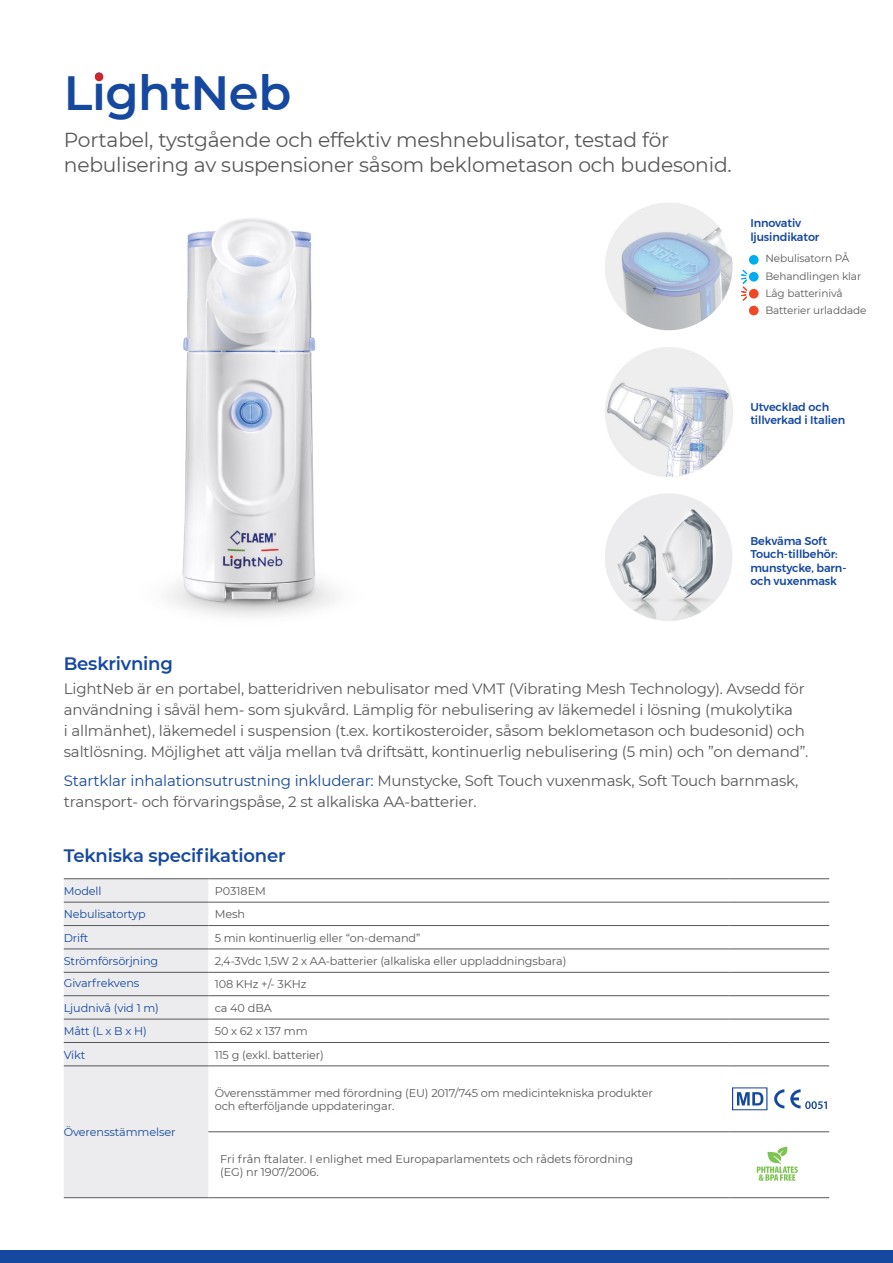
<style>
.page{position:relative;width:893px;height:1263px;background:#fff}
.page>*{position:absolute;margin:0;border:0;box-sizing:border-box;transform-origin:0 0}
.t1{font:600 48px "Montserrat";letter-spacing:-.01em;color:#15489e}
.t2{font:20.25px "Montserrat";letter-spacing:-.01em;color:#57585a}
.t3{font:600 18px "Montserrat";letter-spacing:-.01em;color:#15489e}
.t4{font:15px/21px "Montserrat";letter-spacing:-.01em;color:#57585a}
.Tabella{font:11.25px "Montserrat";letter-spacing:-.01em;color:#57585a}
.t5{font:500 11.25px/13.5px "Montserrat";letter-spacing:-.01em;color:#15489e}
.Tabella-2{font:11.25px "Montserrat";letter-spacing:-.01em;color:#15489e}
.t6{font:10.5px "Montserrat";letter-spacing:-.01em;color:#57585a}
.s1{color:#15489e}
</style>
<div class="page">
<img style="left:167px;top:218px;width:168px;height:399px">
<div style="left:64px;top:879px;width:144px;height:318px;background:#ececee"></div>
<hr style="left:64px;top:878px;width:144px;height:1px;background:#57585a">
<hr style="left:208px;top:878px;width:522px;height:1px;background:#57585a">
<hr style="left:730px;top:878px;width:99px;height:1px;background:#57585a">
<hr style="left:64px;top:902px;width:144px;height:1px;background:#57585a">
<hr style="left:208px;top:902px;width:522px;height:1px;background:#57585a">
<hr style="left:730px;top:902px;width:99px;height:1px;background:#57585a">
<hr style="left:64px;top:925px;width:144px;height:1px;background:#57585a">
<hr style="left:208px;top:925px;width:522px;height:1px;background:#57585a">
<hr style="left:730px;top:925px;width:99px;height:1px;background:#57585a">
<hr style="left:64px;top:949px;width:144px;height:1px;background:#57585a">
<hr style="left:208px;top:949px;width:522px;height:1px;background:#57585a">
<hr style="left:730px;top:949px;width:99px;height:1px;background:#57585a">
<hr style="left:64px;top:972px;width:144px;height:1px;background:#57585a">
<hr style="left:208px;top:972px;width:522px;height:1px;background:#57585a">
<hr style="left:730px;top:972px;width:99px;height:1px;background:#57585a">
<hr style="left:64px;top:995px;width:144px;height:1px;background:#57585a">
<hr style="left:208px;top:995px;width:522px;height:1px;background:#57585a">
<hr style="left:730px;top:995px;width:99px;height:1px;background:#57585a">
<hr style="left:64px;top:1019px;width:144px;height:1px;background:#57585a">
<hr style="left:208px;top:1019px;width:522px;height:1px;background:#57585a">
<hr style="left:730px;top:1019px;width:99px;height:1px;background:#57585a">
<hr style="left:64px;top:1042px;width:144px;height:1px;background:#57585a">
<hr style="left:208px;top:1042px;width:522px;height:1px;background:#57585a">
<hr style="left:730px;top:1042px;width:99px;height:1px;background:#57585a">
<hr style="left:64px;top:1065px;width:144px;height:1px;background:#57585a">
<hr style="left:64px;top:1197px;width:144px;height:1px;background:#57585a">
<hr style="left:208px;top:1065px;width:522px;height:1px;background:#57585a">
<hr style="left:730px;top:1065px;width:99px;height:1px;background:#57585a">
<hr style="left:208px;top:1131px;width:522px;height:1px;background:#57585a">
<hr style="left:730px;top:1131px;width:99px;height:1px;background:#57585a">
<hr style="left:208px;top:1197px;width:522px;height:1px;background:#57585a">
<hr style="left:730px;top:1197px;width:99px;height:1px;background:#57585a">
<svg style="left:732px;top:1087px;width:35px;height:23px"></svg>
<svg style="left:774px;top:1089px;width:53px;height:20px"></svg>
<svg style="left:757px;top:1146px;width:41px;height:35px"></svg>
<div style="left:0;top:1250px;width:893px;height:13px;background:#15489e"></div>
<div style="left:95px;top:73px;width:8px;height:8px;background:#d1232a;border-radius:50%"></div>
<img style="left:605px;top:203px;width:127px;height:127px">
<div style="left:749px;top:272px;width:10px;height:10px;background:#00aeef;border-radius:50%"></div>
<svg style="left:740px;top:269px;width:8px;height:32px"></svg>
<div style="left:749px;top:306px;width:10px;height:9px;background:#f04824;border-radius:50%"></div>
<div style="left:749px;top:255px;width:10px;height:10px;background:#00aeef;border-radius:50%"></div>
<div style="left:749px;top:289px;width:10px;height:10px;background:#f04824;border-radius:50%"></div>
<img style="left:605px;top:347px;width:128px;height:130px">
<div style="left:605px;top:493px;width:127px;height:128px;background:#ececee;border-radius:50%"></div>
<img style="left:605px;top:503px;width:125px;height:118px">
<p class="t1" style="left:64px;top:59px;width:229px">LightNeb</p>
<p class="t2" style="left:64px;top:126px;width:607px">Portabel, tystgående och effektiv meshnebulisator, testad för</p>
<p class="t2" style="left:64px;top:150px;width:670px">nebulisering av suspensioner såsom beklometason och budesonid.</p>
<p class="t5" style="left:750px;top:216px;width:71px">Innovativ ljusindikator</p>
<p class="t6" style="left:765px;top:251px;width:85px">Nebulisatorn PÅ</p>
<p class="t6" style="left:765px;top:269px;width:97px">Behandlingen klar</p>
<p class="t6" style="left:765px;top:286px;width:79px">Låg batterinivå</p>
<p class="t6" style="left:765px;top:303px;width:103px">Batterier urladdade</p>
<p class="t5" style="left:750px;top:400px;width:80px">Utvecklad och</p>
<p class="t5" style="left:750px;top:414px;width:96px">tillverkad i Italien</p>
<p class="t5" style="left:750px;top:534px;width:98px">Bekväma Soft<br>Touch-tillbehör: munstycke, barn&shy;och vuxenmask</p>
<p class="t3" style="left:64px;top:650px;width:111px">Beskrivning</p>
<p class="t4" style="left:64px;top:677px;width:742px">LightNeb är en portabel, batteridriven nebulisator med VMT (Vibrating Mesh Technology). Avsedd för användning i såväl hem- som sjukvård. Lämplig för nebulisering av läkemedel i lösning (mukolytika</p>
<p class="t4" style="left:64px;top:719px;width:746px">i allmänhet), läkemedel i suspension (t.ex. kortikosteroider, såsom beklometason och budesonid) och saltlösning. Möjlighet att välja mellan två driftsätt, kontinuerlig nebulisering (5 min) och ”on demand”.</p>
<p class="t4" style="left:64px;top:770px;width:736px"><span class="s1">Startklar inhalationsutrustning inkluderar:</span> Munstycke, Soft Touch vuxenmask, Soft Touch barnmask, transport- och förvaringspåse, 2 st alkaliska AA-batterier.</p>
<p class="t3" style="left:64px;top:843px;width:223px">Tekniska specifikationer</p>
<p class="Tabella-2" style="left:64px;top:883px;width:39px">Modell</p>
<p class="Tabella" style="left:215px;top:883px;width:53px">P0318EM</p>
<p class="Tabella-2" style="left:64px;top:906px;width:84px">Nebulisatortyp</p>
<p class="Tabella" style="left:215px;top:906px;width:32px">Mesh</p>
<p class="Tabella-2" style="left:64px;top:930px;width:26px">Drift</p>
<p class="Tabella" style="left:215px;top:930px;width:207px">5 min kontinuerlig eller “on-demand”</p>
<p class="Tabella-2" style="left:64px;top:953px;width:96px">Strömförsörjning</p>
<p class="Tabella" style="left:215px;top:953px;width:353px">2,4-3Vdc 1,5W 2 x AA-batterier (alkaliska eller uppladdningsbara)</p>
<p class="Tabella-2" style="left:64px;top:976px;width:77px">Givarfrekvens</p>
<p class="Tabella" style="left:215px;top:977px;width:93px">108 KHz +/- 3KHz</p>
<p class="Tabella-2" style="left:64px;top:1000px;width:97px">Ljudnivå (vid 1 m)</p>
<p class="Tabella" style="left:215px;top:1000px;width:59px">ca 40 dBA</p>
<p class="Tabella-2" style="left:64px;top:1023px;width:85px">Mått (L x B x H)</p>
<p class="Tabella" style="left:215px;top:1023px;width:94px">50 x 62 x 137 mm</p>
<p class="Tabella-2" style="left:64px;top:1047px;width:23px">Vikt</p>
<p class="Tabella" style="left:215px;top:1047px;width:111px">115 g (exkl. batterier)</p>
<p class="Tabella-2" style="left:64px;top:1124px;width:113px">Överensstämmelser</p>
<p class="Tabella" style="left:215px;top:1085px;width:440px">Överensstämmer med förordning (EU) 2017/745 om medicintekniska produkter</p>
<p class="Tabella" style="left:215px;top:1098px;width:181px">och efterföljande uppdateringar.</p>
<p class="Tabella" style="left:220px;top:1151px;width:414px">Fri från ftalater. I enlighet med Europaparlamentets och rådets förordning</p>
<p class="Tabella" style="left:220px;top:1164px;width:100px">(EG) nr 1907/2006.</p>
</div>
